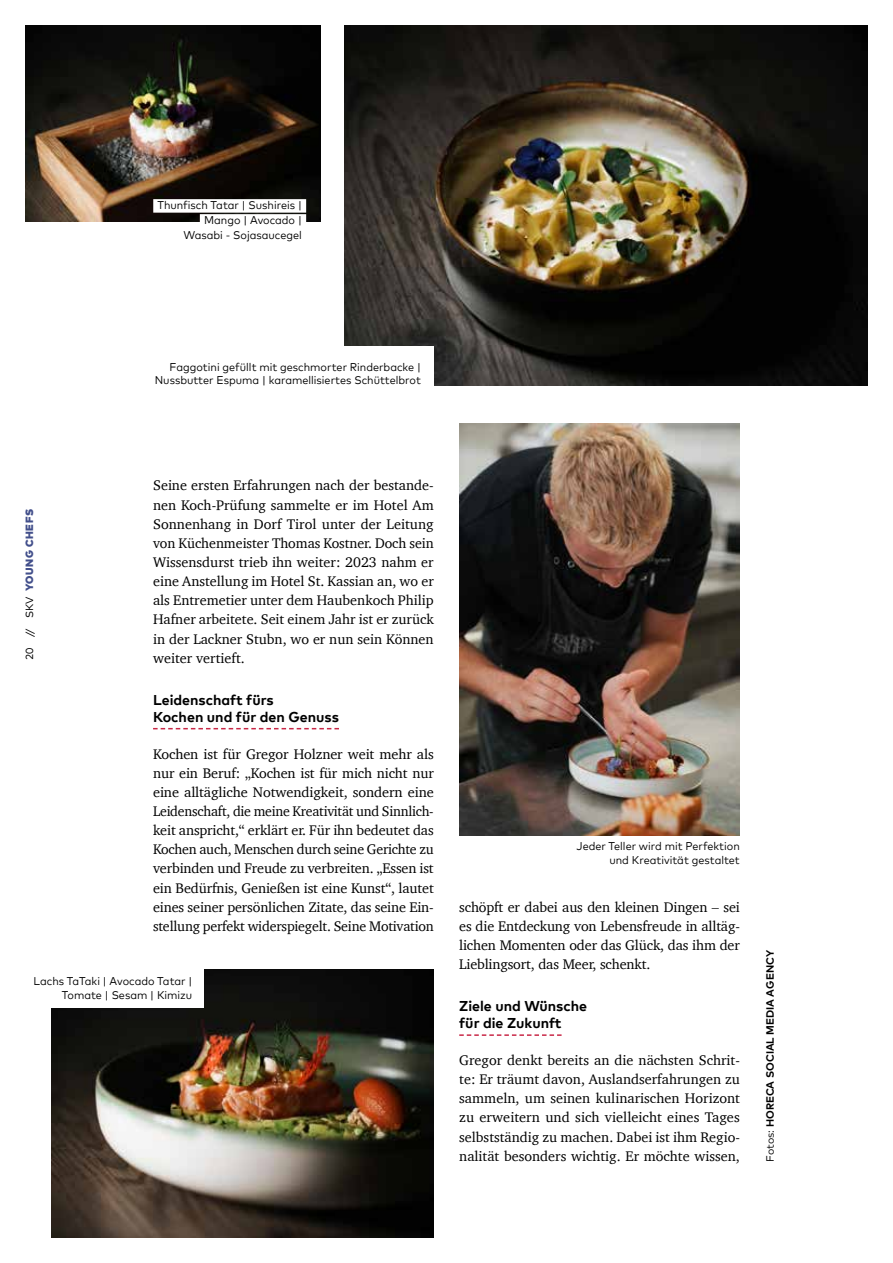
<style>
.page{position:relative;width:893px;height:1263px;background:#fff}
.page>*{position:absolute;margin:0;border:0;box-sizing:border-box;transform-origin:0 0}
.t1{font:14.25px/19.2px "Charter";letter-spacing:-.01em;color:#000;text-align:justify}
.t2{font:700 14.25px/17.2px "Mark";color:#000}
.t3{font:11.25px/13.5px "Mark";color:#000;text-align:right;scale:.96 1}
.t4{font:700 10.5px "Mark";color:#000}
.t5{font:10.5px "Mark Bllack";letter-spacing:.05em;color:#424f8b}
.s1{font-family:"Mark";color:#000}
.s2{font-weight:400}
</style>
<div class="page">
<svg style="left:153px;top:728px;width:186px;height:1px"></svg>
<svg style="left:459px;top:1034px;width:103px;height:2px"></svg>
<img style="left:459px;top:423px;width:281px;height:412px">
<img style="left:51px;top:969px;width:383px;height:268px">
<img style="left:344px;top:26px;width:523px;height:360px">
<img style="left:26px;top:26px;width:294px;height:196px">
<div style="left:153px;top:199px;width:153px;height:14px;background:#fff"></div>
<div style="left:200px;top:214px;width:106px;height:14px;background:#fff"></div>
<div style="left:133px;top:347px;width:301px;height:57px;background:#fff"></div>
<div style="left:13px;top:959px;width:191px;height:48px;background:#fff"></div>
<p class="t3" style="left:157px;top:198px;width:152px;line-height:15px">Thunfisch Tatar | Sushireis |<br>Mango | Avocado |<br>Wasabi - Sojasaucegel</p>
<p class="t3" style="left:155px;top:360px;width:279px">Faggotini gefü llt mit geschmorter Rinderbacke |<br>Nussbutter Espuma | karamellisiertes Schüttelbrot</p>
<p class="t5" style="left:22px;top:660px;width:152px;rotate:-90deg"><span class="s1">20 // SKV</span> YOUNG CHEFS</p>
<p class="t1" style="left:153px;top:476px;width:282px">Seine ersten Erfahrungen nach der bestande&shy;nen Koch-Prüfung sammelte er im Hotel Am Sonnenhang in Dorf Tirol unter der Leitung von Küchenmeister Thomas Kostner. Doch sein Wissensdurst trieb ihn weiter: 2023 nahm er eine Anstellung im Hotel St. Kassian an, wo er als Entremetier unter dem Haubenkoch Philip Hafner arbeitete. Seit einem Jahr ist er zurück in der Lackner Stubn, wo er nun sein Können weiter vertieft.</p>
<p class="t2" style="left:153px;top:691px;width:187px">Leidenschaft fürs<br>Kochen und für den Genuss</p>
<p class="t1" style="left:153px;top:744px;width:282px">Kochen ist für Gregor Holzner weit mehr als nur ein Beruf: „Kochen ist für mich nicht nur eine alltägliche Notwendigkeit, sondern eine Leidenschaft, die meine Kreativität und Sinnlich&shy;keit anspricht,“ erklärt er. Für ihn bedeutet das Kochen auch, Menschen durch seine Gerichte zu verbinden und Freude zu verbreiten. „Essen ist ein Bedürfnis, Genießen ist eine Kunst“, lautet eines seiner persönlichen Zitate, das seine Ein&shy;stellung perfekt widerspiegelt. Seine Motivation</p>
<p class="t3" style="left:34px;top:974px;width:167px">Lachs TaTaki | Avocado Tatar |<br>Tomate | Sesam | Kimizu</p>
<p class="t3" style="left:576px;top:839px;width:172px">Jeder Teller wird mit Perfektion und Kreativität gestaltet</p>
<p class="t1" style="left:459px;top:897px;width:282px">schöpft er dabei aus den kleinen Dingen – sei es die Entdeckung von Lebensfreude in alltäg&shy;lichen Momenten oder das Glück, das ihm der Lieblingsort, das Meer, schenkt.</p>
<p class="t2" style="left:459px;top:997px;width:129px">Ziele und Wünsche für die Zukunft</p>
<p class="t1" style="left:459px;top:1050px;width:282px">Gregor denkt bereits an die nächsten Schrit&shy;te: Er träumt davon, Auslandserfahrungen zu sammeln, um seinen kulinarischen Horizont zu erweitern und sich vielleicht eines Tages selbstständig zu machen. Dabei ist ihm Regio&shy;nalität besonders wichtig. Er möchte wissen,</p>
<p class="t4" style="left:763px;top:1162px;width:213px;rotate:-90deg"><span class="s2">Fotos:</span> HORECA SOCIAL MEDIA AGENCY</p>
</div>
